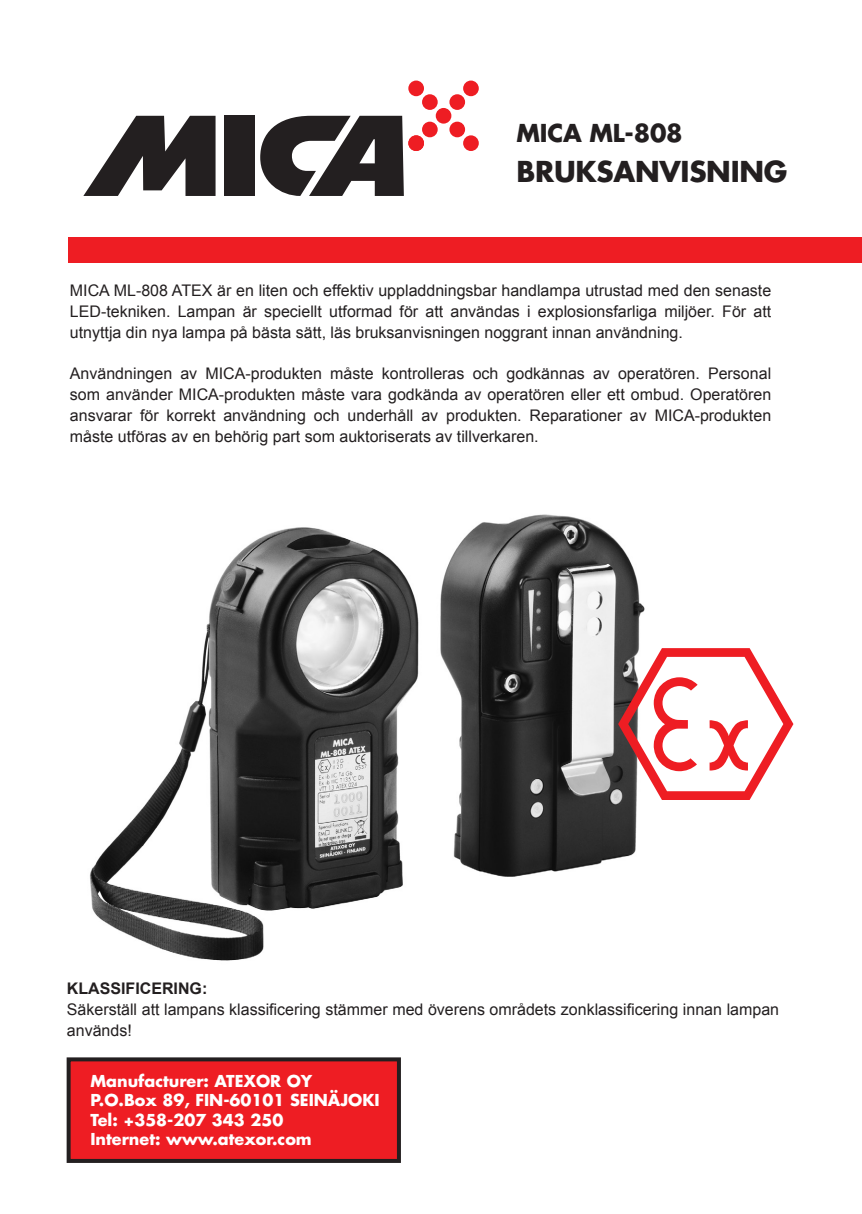
<style>
.page{position:relative;width:862px;height:1214px;background:#fff}
.page>*{position:absolute;margin:0;border:0;box-sizing:border-box;transform-origin:0 0}
.t1{font:700 28px "Futura Std";letter-spacing:-.01em;color:#231f20}
.t2{font:700 24px "Futura Std";letter-spacing:-.01em;color:#231f20}
.Leib{font:16px/20.8px "Arial";color:#231f20;text-align:justify}
.t3{font:700 16px "Futura Std";color:#fff}
.Leib-2{font:700 16px "Arial";color:#231f20}
</style>
<div class="page">
<img style="left:90px;top:514px;width:577px;height:447px">
<div style="left:69px;top:1059px;width:330px;height:101px;background:#ee1d23"></div>
<div style="left:67px;top:1057px;width:334px;height:105px;border:4px solid #231f20"></div>
<svg style="left:618px;top:648px;width:175px;height:151px"></svg>
<div style="left:224px;top:116px;width:30px;height:80px;background:#231f20"></div>
<svg style="left:260px;top:116px;width:144px;height:80px"></svg>
<svg style="left:83px;top:116px;width:132px;height:80px"></svg>
<div style="left:436px;top:108px;width:15px;height:16px;background:#ee1d23;border-radius:50%"></div>
<div style="left:422px;top:94px;width:16px;height:16px;background:#ee1d23;border-radius:50%"></div>
<div style="left:408px;top:81px;width:16px;height:15px;background:#ee1d23;border-radius:50%"></div>
<div style="left:449px;top:122px;width:16px;height:15px;background:#ee1d23;border-radius:50%"></div>
<div style="left:463px;top:135px;width:16px;height:16px;background:#ee1d23;border-radius:50%"></div>
<div style="left:449px;top:94px;width:16px;height:16px;background:#ee1d23;border-radius:50%"></div>
<div style="left:463px;top:81px;width:16px;height:15px;background:#ee1d23;border-radius:50%"></div>
<div style="left:422px;top:122px;width:16px;height:15px;background:#ee1d23;border-radius:50%"></div>
<div style="left:408px;top:135px;width:16px;height:16px;background:#ee1d23;border-radius:50%"></div>
<div style="left:68px;top:237px;width:794px;height:25px;background:#ee1d23"></div>
<p class="t2" style="left:516px;top:117px;width:168px">MICA ML-808</p>
<p class="t1" style="left:516px;top:153px;width:272px">BRUKSANVISNING</p>
<p class="Leib" style="left:70px;top:280px;width:703px">MICA ML-808 ATEX är en liten och effektiv uppladdningsbar handlampa utrustad med den senaste LED-tekniken. Lampan är speciellt utformad för att användas i explosionsfarliga miljöer. För att utnyttja din nya lampa på bästa sätt, läs bruksanvisningen noggrant innan användning.</p>
<p class="Leib" style="left:70px;top:363px;width:703px">Användningen av MICA-produkten måste kontrolleras och godkännas av operatören. Personal som använder MICA-produkten måste vara godkända av operatören eller ett ombud. Operatören ansvarar för korrekt användning och underhåll av produkten. Reparationer av MICA-produkten måste utföras av en behörig part som auktoriserats av tillverkaren.</p>
<p class="Leib-2" style="left:67px;top:977px;width:142px">KLASSIFICERING:</p>
<p class="Leib" style="left:67px;top:999px;width:714px">Säkerställ att lampans klassificering stämmer med överens områdets zonklassificering innan lampan används!</p>
<p class="t3" style="left:90px;top:1070px;width:223px">Manufacturer: ATEXOR OY</p>
<p class="t3" style="left:90px;top:1089px;width:291px">P.O.Box 89, FIN-60101 SEINÄJOKI</p>
<p class="t3" style="left:90px;top:1108px;width:194px">Tel: +358-207 343 250</p>
<p class="t3" style="left:90px;top:1128px;width:223px">Internet: www.atexor.com</p>
</div>
